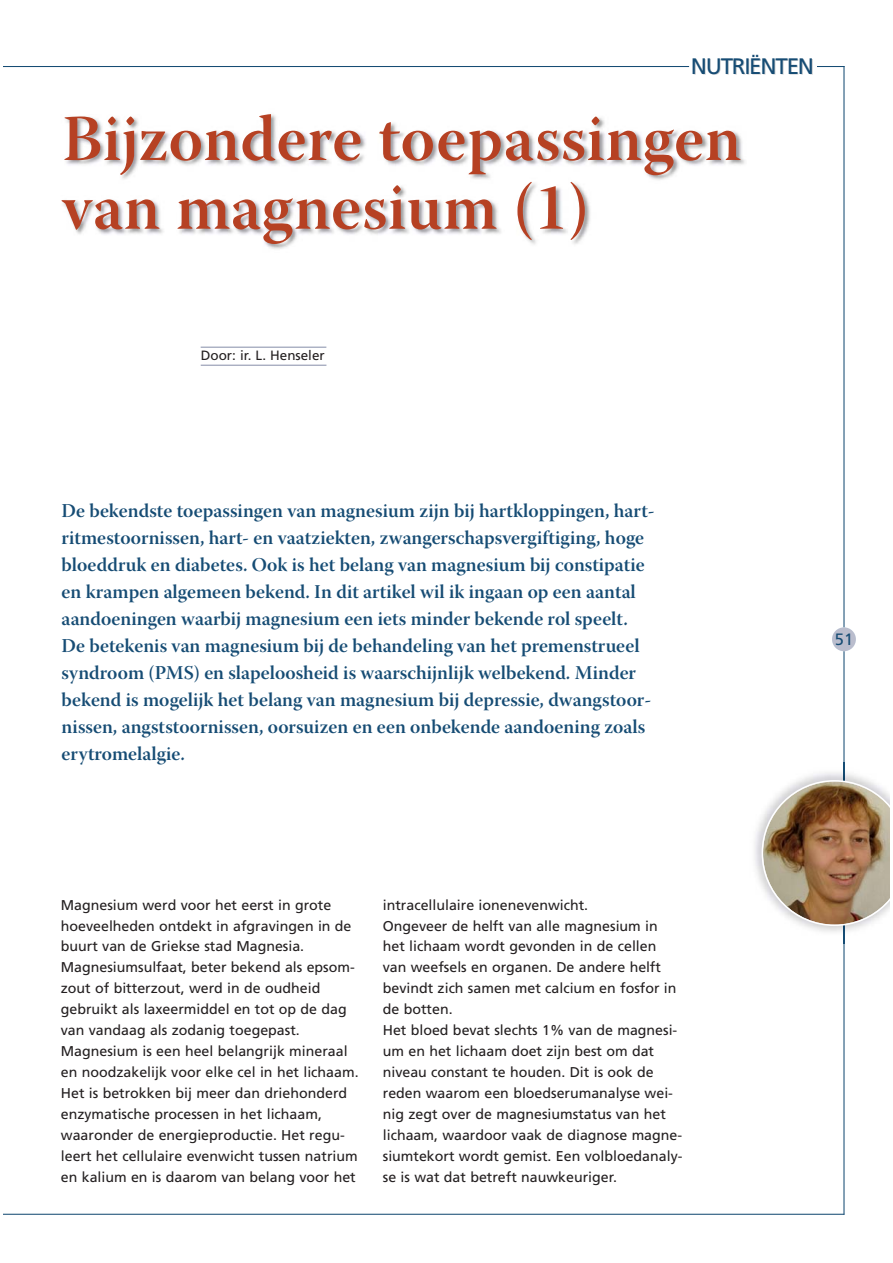
<style>
.page{position:relative;width:893px;height:1263px;background:#fff}
.page>*{position:absolute;margin:0;border:0;box-sizing:border-box;transform-origin:0 0}
.t1{font:64.95px/68.7px "Warnock Pro Semibold Subh";letter-spacing:.01em;color:#b64123}
.t2{font:22.35px "Frutiger LT Pro";letter-spacing:-.055em;color:#164c74}
.t3{font:19.35px/26.8px "Warnock Pro Semibold Subh";color:#164c74}
.t4{font:16.5px "Frutiger LT Pro";color:#164c74}
.t5{font:14.25px/20.9px "Frutiger LT Pro";color:#231f20}
.t6{font:13.5px "Frutiger LT Pro";color:#231f20}
</style>
<div class="page">
<hr style="left:201px;top:347px;width:125px;height:1px;background:#858da8">
<hr style="left:201px;top:365px;width:125px;height:1px;background:#858da8">
<hr style="left:843px;top:66px;width:1px;height:1149px;background:#164c74">
<div style="left:832px;top:627px;width:24px;height:24px;background:#babdcd;border-radius:50%"></div>
<hr style="left:3px;top:1214px;width:841px;height:1px;background:#164c74">
<hr style="left:3px;top:66px;width:686px;height:1px;background:#164c74">
<svg style="left:693px;top:59px;width:151px;height:16px"></svg>
<img style="left:754px;top:763px;width:114px;height:180px">
<img style="left:843px;top:763px;width:1px;height:180px">
<img style="left:761px;top:780px;width:128px;height:146px">
<img style="left:63px;top:115px;width:682px;height:134px">
<h2 class="t2" style="left:691px;top:57px;width:125px">NUTRIËNTEN</h2>
<h1 class="t1" style="left:62px;top:110px;width:680px">Bijzondere toepassingen van magnesium (1)</h1>
<p class="t6" style="left:201px;top:350px;width:125px">Door: ir. L. Henseler</p>
<p class="t3" style="left:62px;top:499px;width:595px">De bekendste toepassingen van magnesium zijn bij hartkloppingen, hart&shy;ritmestoornissen, hart- en vaatziekten, zwangerschapsvergiftiging, hoge bloeddruk en diabetes. Ook is het belang van magnesium bij constipatie en krampen algemeen bekend. In dit artikel wil ik ingaan op een aantal aandoeningen waarbij magnesium een iets minder bekende rol speelt.<br>De betekenis van magnesium bij de behandeling van het premenstrueel syndroom (PMS) en slapeloosheid is waarschijnlijk welbekend. Minder bekend is mogelijk het belang van magnesium bij depressie, dwangstoor&shy;nissen, angststoornissen, oorsuizen en een onbekende aandoening zoals erytromelalgie.</p>
<p class="t5" style="left:61px;top:895px;width:299px">Magnesium werd voor het eerst in grote hoeveelheden ontdekt in afgravingen in de buurt van de Griekse stad Magnesia.<br>Magnesiumsulfaat, beter bekend als epsom&shy;zout of bitterzout, werd in de oudheid gebruikt als laxeermiddel en tot op de dag van vandaag als zodanig toegepast.<br>Magnesium is een heel belangrijk mineraal en noodzakelijk voor elke cel in het lichaam.<br>Het is betrokken bij meer dan driehonderd enzymatische processen in het lichaam, waaronder de energieproductie. Het regu&shy;leert het cellulaire evenwicht tussen natrium en kalium en is daarom van belang voor het</p>
<p class="t5" style="left:383px;top:895px;width:301px">intracellulaire ionenevenwicht.<br>Ongeveer de helft van alle magnesium in het lichaam wordt gevonden in de cellen van weefsels en organen. De andere helft bevindt zich samen met calcium en fosfor in de botten.<br>Het bloed bevat slechts 1% van de magnesi&shy;um en het lichaam doet zijn best om dat niveau constant te houden. Dit is ook de reden waarom een bloedserumanalyse wei&shy;nig zegt over de magnesiumstatus van het lichaam, waardoor vaak de diagnose magne&shy;siumtekort wordt gemist. Een volbloedanaly&shy;se is wat dat betreft nauwkeuriger.</p>
<p class="t4" style="left:835px;top:633px;width:20px">51</p>
</div>
